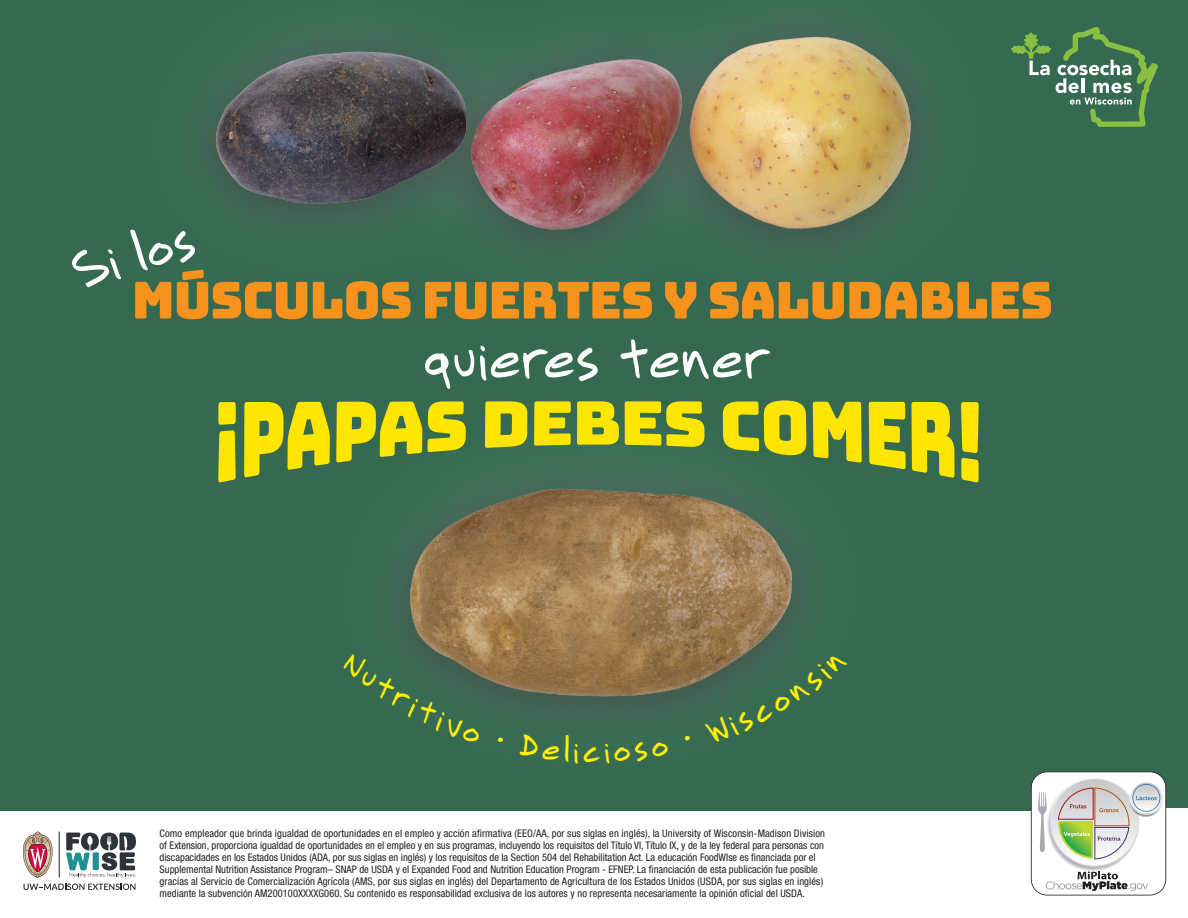
<style>
.page{position:relative;width:1188px;height:918px;background:#fff}
.page>*{position:absolute;margin:0;border:0;box-sizing:border-box;transform-origin:0 0}
.t1{font:57.6px "Printhouse";letter-spacing:.01em;color:#fff}
.t2{font:52.5px "Printhouse";color:#fff}
.t3{font:50.85px "Bungee";letter-spacing:-.025em;color:#f7931d}
.t4{font:32.7px "Printhouse";color:#fff101}
.small_type_-_bottom{font:condensed 10.5px/12px "Helvetica Neue";color:#231f20}
</style>
<div class="page">
<div style="left:0;top:0;width:1188px;height:810px;background:#356a51"></div>
<div style="left:1032px;top:808px;width:156px;height:108px;background:#fff"></div>
<svg style="left:24px;top:884px;width:111px;height:6px"></svg>
<hr style="left:59px;top:832px;width:1px;height:46px;background:#231f20">
<svg style="left:23px;top:832px;width:30px;height:46px"></svg>
<svg style="left:66px;top:833px;width:70px;height:45px"></svg>
<svg style="left:1031px;top:771px;width:135px;height:125px"></svg>
<img style="left:211px;top:33px;width:714px;height:207px">
<img style="left:397px;top:468px;width:406px;height:248px">
<svg style="left:218px;top:402px;width:18px;height:81px"></svg>
<svg style="left:244px;top:402px;width:86px;height:76px"></svg>
<svg style="left:336px;top:401px;width:130px;height:62px"></svg>
<svg style="left:485px;top:401px;width:42px;height:47px"></svg>
<svg style="left:534px;top:401px;width:37px;height:45px"></svg>
<svg style="left:577px;top:401px;width:42px;height:44px;background:#dcd00e"></svg>
<svg style="left:625px;top:401px;width:80px;height:46px"></svg>
<svg style="left:723px;top:400px;width:83px;height:56px"></svg>
<svg style="left:813px;top:402px;width:49px;height:61px"></svg>
<svg style="left:869px;top:402px;width:86px;height:76px"></svg>
<svg style="left:961px;top:402px;width:18px;height:81px"></svg>
<svg style="left:1011px;top:26px;width:147px;height:101px"></svg>
<svg style="left:397px;top:651px;width:84px;height:65px"></svg>
<svg style="left:705px;top:653px;width:98px;height:63px"></svg>
<p class="t2" style="left:62px;top:234px;width:127px;rotate:-15deg">Si los</p>
<p class="t3" style="left:132px;top:271px;width:923px">MÚSCULOS FUERTES Y SALUDABLES</p>
<p class="t1" style="left:423px;top:316px;width:350px">quieres tener</p>
<p class="t4" style="left:583px;top:727px;width:20px">c</p>
<p class="small_type_-_bottom" style="left:160px;top:827px;width:667px">Como empleador que brinda igualdad de oportunidades en el empleo y acción afirmativa (EEO/AA, por sus siglas en inglés), la University of Wisconsin-Madison Division of Extension, proporciona igualdad de oportunidades en el empleo y en sus programas, incluyendo los requisitos del Título VI, Título IX, y de la ley federal para personas con discapacidades en los Estados Unidos (ADA, por sus siglas en inglés) y los requisitos de la Section 504 del Rehabilitation Act. La educación FoodWIse es financiada por el Supplemental Nutrition Assistance Program– SNAP de USDA y el Expanded Food and Nutrition Education Program - EFNEP. La financiación de esta publicación fue posible gracias al Servicio de Comercialización Agrícola (AMS, por sus siglas en inglés) del Departamento de Agricultura de los Estados Unidos (USDA, por sus siglas en inglés) mediante la subvención AM200100XXXXG060. Su contenido es responsabilidad exclusiva de los autores y no representa necesariamente la opinión oficial del USDA.</p>
</div>
